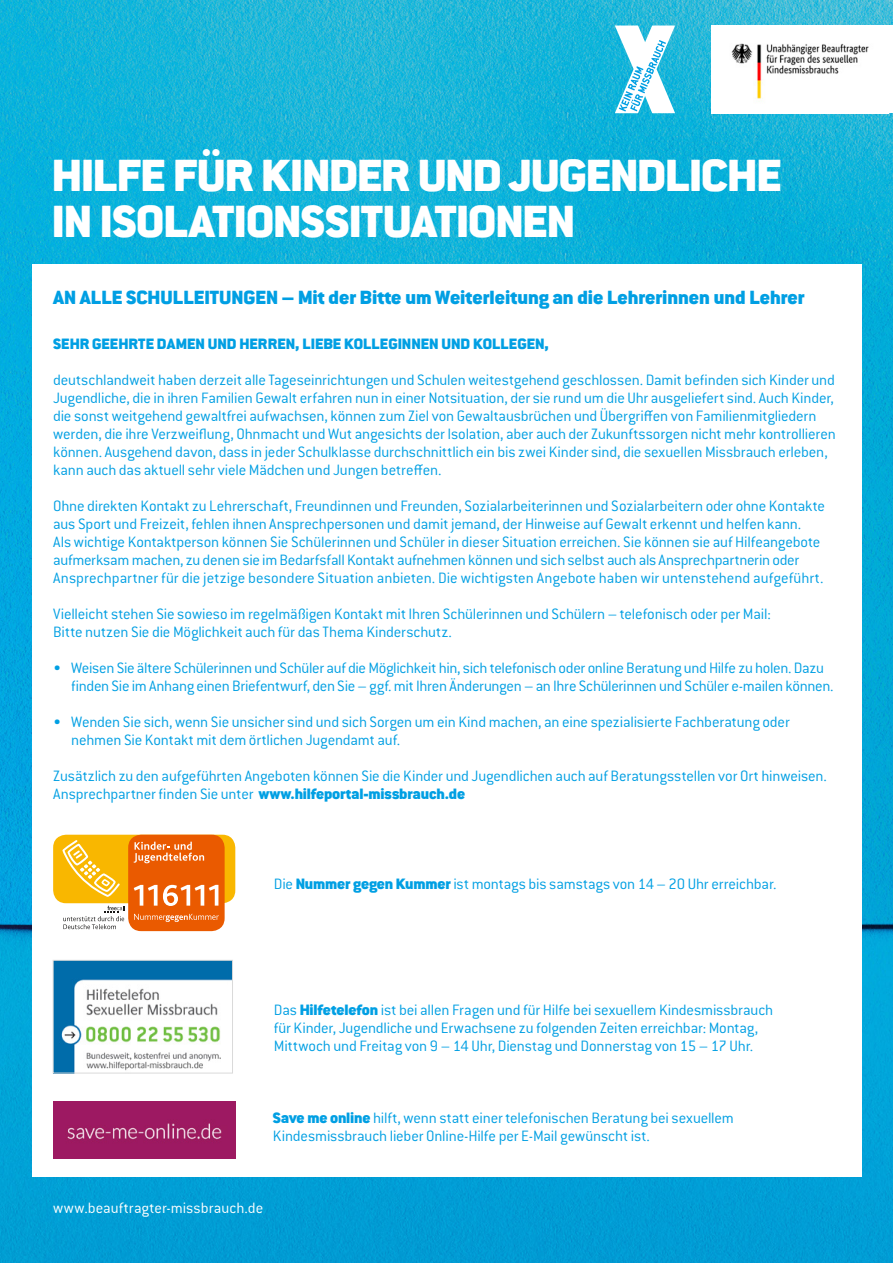
<style>
.page{position:relative;width:893px;height:1263px;background:#fff}
.page>*{position:absolute;margin:0;border:0;box-sizing:border-box;transform-origin:0 0}
.t1{font:900 49.5px/46.5px "Conduit ITC Std";letter-spacing:-.02em;color:#fff}
.t2{font:900 21px "Conduit ITC Std";color:#009fe3}
.t3{font:300 16.5px/18px "Conduit ITC Std";letter-spacing:-.01em;color:#009fe3}
.t4{font:900 16.5px "Conduit ITC Std";letter-spacing:.005em;color:#009fe3}
.t5{font:300 16.5px "Conduit ITC Std";color:#fff}
.s1{font-weight:900}
</style>
<div class="page">
<img style="left:0;top:0;width:893px;height:1263px">
<div style="left:32px;top:264px;width:829px;height:913px;background:#fff"></div>
<img style="left:55px;top:962px;width:176px;height:109px">
<div style="left:53px;top:960px;width:180px;height:113px;border:1px solid #dadada"></div>
<div style="left:53px;top:835px;width:182px;height:68px;background:#f9b700;border-radius:13px"></div>
<div style="left:128px;top:835px;width:97px;height:96px;background:#ea5a00;border-radius:13px"></div>
<svg style="left:134px;top:842px;width:70px;height:21px"></svg>
<svg style="left:134px;top:914px;width:85px;height:8px"></svg>
<svg style="left:62px;top:840px;width:58px;height:57px"></svg>
<svg style="left:134px;top:885px;width:84px;height:21px"></svg>
<svg style="left:63px;top:906px;width:62px;height:23px"></svg>
<img style="left:53px;top:1102px;width:182px;height:57px">
<div style="left:711px;top:26px;width:182px;height:87px;background:#fff"></div>
<img style="left:731px;top:43px;width:138px;height:56px">
<svg style="left:615px;top:26px;width:60px;height:87px"></svg>
<h1 class="t1" style="left:52px;top:152px;width:731px">HILFE FÜR KINDER UND JUGENDLICHE<br>IN ISOLATIONSSITUATIONEN</h1>
<p class="t2" style="left:53px;top:286px;width:753px">AN ALLE SCHULLEITUNGEN – Mit der Bitte um Weiterleitung an die Lehrerinnen und Lehrer</p>
<p class="t4" style="left:53px;top:334px;width:497px">SEHR GEEHRTE DAMEN UND HERREN, LIEBE KOLLEGINNEN UND KOLLEGEN,</p>
<p class="t3" style="left:53px;top:370px;width:784px">deutschlandweit haben derzeit alle Tageseinrichtungen und Schulen weitestgehend geschlossen. Damit befinden sich Kinder und Jugendliche, die in ihren Familien Gewalt erfahren nun in einer Notsituation, der sie rund um die Uhr ausgeliefert sind. Auch Kinder, die sonst weitgehend gewaltfrei aufwachsen, können zum Ziel von Gewaltausbrüchen und Übergriffen von Familienmitgliedern werden, die ihre Verzweiflung, Ohnmacht und Wut angesichts der Isolation, aber auch der Zukunftssorgen nicht mehr kontrollieren können. Ausgehend davon, dass in jeder Schulklasse durchschnittlich ein bis zwei Kinder sind, die sexuellen Missbrauch erleben, kann auch das aktuell sehr viele Mädchen und Jungen betreffen.</p>
<p class="t3" style="left:53px;top:496px;width:773px">Ohne direkten Kontakt zu Lehrerschaft, Freundinnen und Freunden, Sozialarbeiterinnen und Sozialarbeitern oder ohne Kontakte aus Sport und Freizeit, fehlen ihnen Ansprechpersonen und damit jemand, der Hinweise auf Gewalt erkennt und helfen kann.<br>Als wichtige Kontaktperson können Sie Schülerinnen und Schüler in dieser Situation erreichen. Sie können sie auf Hilfeangebote aufmerksam machen, zu denen sie im Bedarfsfall Kontakt aufnehmen können und sich selbst auch als Ansprechpartnerin oder Ansprechpartner für die jetzige besondere Situation anbieten. Die wichtigsten Angebote haben wir untenstehend aufgeführt.</p>
<p class="t3" style="left:53px;top:604px;width:719px">Vielleicht stehen Sie sowieso im regelmäßigen Kontakt mit Ihren Schülerinnen und Schülern – telefonisch oder per Mail:<br>Bitte nutzen Sie die Möglichkeit auch für das Thema Kinderschutz.</p>
<p class="t3" style="left:71px;top:658px;width:764px;text-indent:-18px">• Weisen Sie ältere Schülerinnen und Schüler auf die Möglichkeit hin, sich telefonisch oder online Beratung und Hilfe zu holen. Dazu finden Sie im Anhang einen Briefentwurf, den Sie – ggf. mit Ihren Änderungen – an Ihre Schülerinnen und Schüler e-mailen können.</p>
<p class="t3" style="left:71px;top:712px;width:720px;text-indent:-18px">• Wenden Sie sich, wenn Sie unsicher sind und sich Sorgen um ein Kind machen, an eine spezialisierte Fachberatung oder nehmen Sie Kontakt mit dem örtlichen Jugendamt auf.</p>
<p class="t3" style="left:53px;top:766px;width:775px">Zusätzlich zu den aufgeführten Angeboten können Sie die Kinder und Jugendlichen auch auf Beratungsstellen vor Ort hinweisen.<br>Ansprechpartner finden Sie unter <span class="s1">www.hilfeportal-missbrauch.de</span></p>
<p class="t3" style="left:274px;top:874px;width:504px">Die <span class="s1">Nummer gegen Kummer</span> ist montags bis samstags von 14 – 20 Uhr erreichbar.</p>
<p class="t3" style="left:274px;top:1000px;width:501px">Das <span class="s1">Hilfetelefon</span> ist bei allen Fragen und für Hilfe bei sexuellem Kindesmissbrauch für Kinder, Jugendliche und Erwachsene zu folgenden Zeiten erreichbar: Montag,<br>Mittwoch und Freitag von 9 – 14 Uhr, Dienstag und Donnerstag von 15 – 17 Uhr.</p>
<p class="t3" style="left:273px;top:1108px;width:462px"><span class="s1">Save me online</span> hilft, wenn statt einer telefonischen Beratung bei sexuellem<br>Kindesmissbrauch lieber Online-Hilfe per E-Mail gewünscht ist.</p>
<p class="t5" style="left:53px;top:1197px;width:212px">www.beauftragter-missbrauch.de</p>
</div>
